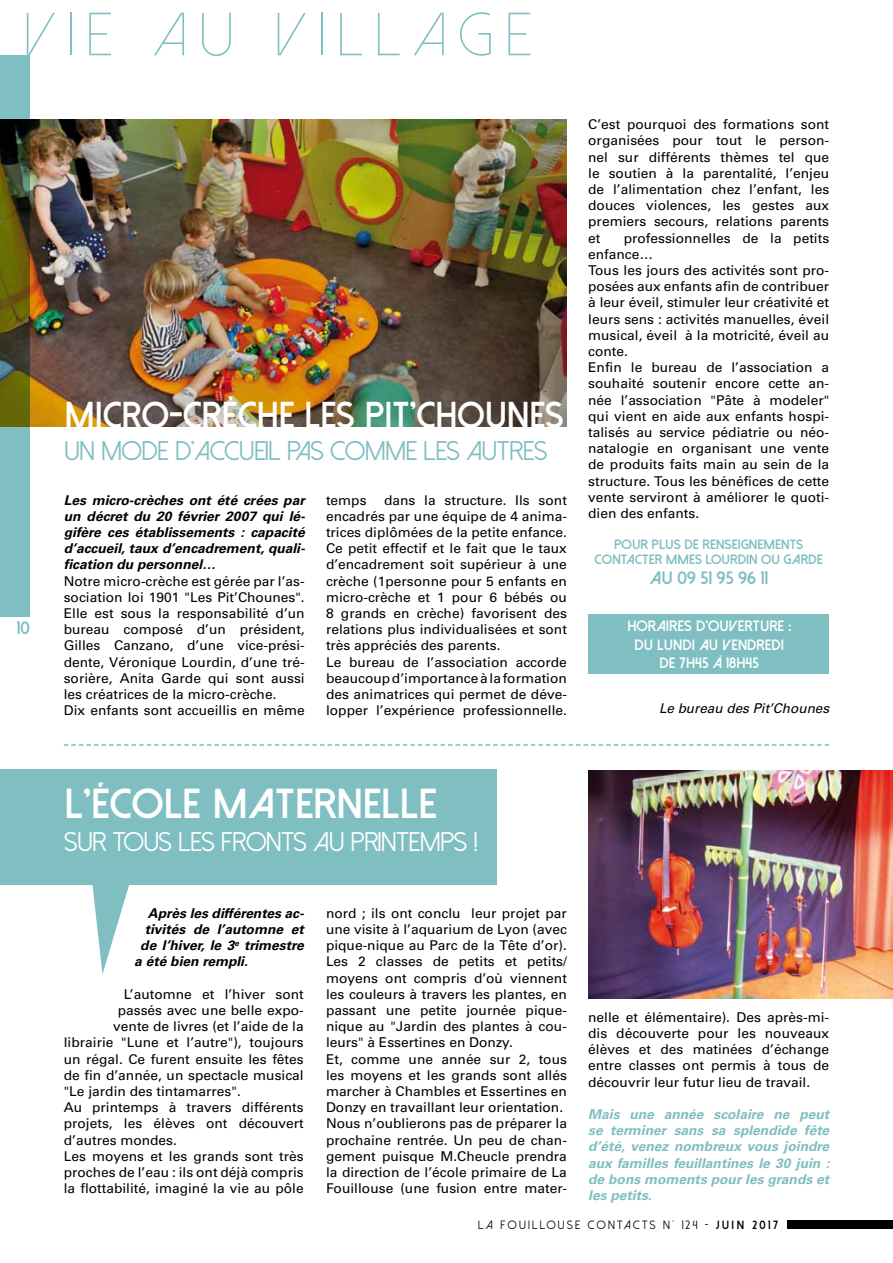
<style>
.page{position:relative;width:893px;height:1263px;background:#fff}
.page>*{position:absolute;margin:0;border:0;box-sizing:border-box;transform-origin:0 0}
.t1{font:300 60.75px "Dolce Vita";letter-spacing:.2em;color:#7fbec1}
.t2{font:800 42px "Dolce Vita";color:#fff}
.t3{font:800 37.5px "Dolce Vita";color:#fff;scale:.96 1}
.t4{font:27px "Dolce Vita";color:#7fbec1}
.t5{font:27px "Dolce Vita";color:#fff}
.t6{font:800 18px "Dolce Vita";color:#7fbec1}
.t7{font:800 15px/18px "Dolce Vita";color:#fff;text-align:center}
.t8{font:13.5px/16.2px "Univers";color:#000}
.t9{font:italic 700 13.5px/16.2px "Univers";color:#000;text-align:justify}
.t10{font:italic 700 13.5px/16.2px "Univers";color:#7fbec1;text-align:justify}
.t11{font:800 13.5px/15px "Dolce Vita";color:#7fbec1;text-align:center}
.t12{font:italic 13.5px "Univers";color:#000}
.t13{font:12px "Dolce Vita";letter-spacing:.2em;color:#000}
.s1{font-weight:800}
</style>
<div class="page">
<div style="left:0;top:55px;width:30px;height:562px;background:#7fbec1"></div>
<div style="left:787px;top:1220px;width:106px;height:9px;background:#000"></div>
<img style="left:588px;top:770px;width:305px;height:229px">
<svg style="left:71px;top:884px;width:101px;height:90px"></svg>
<div style="left:0;top:769px;width:496px;height:115px;background:#7fbec1"></div>
<div style="left:588px;top:614px;width:241px;height:60px;background:#7fbec1"></div>
<svg style="left:64px;top:744px;width:765px;height:2px"></svg>
<img style="left:0;top:119px;width:567px;height:308px">
<h1 class="t1" style="left:23px;top:4px;width:510px">VIE AU VILLAGE</h1>
<h3 class="t6" style="left:17px;top:618px;width:14px">10</h3>
<h3 class="t3" style="left:64px;top:396px;width:522px">MICRO-CRÈCHE LES PIT’CHOUNES</h3>
<h3 class="t4" style="left:64px;top:438px;width:484px">UN MODE D’ACCUEIL PAS COMME LES AUTRES</h3>
<p class="t9" style="left:64px;top:492px;width:243px">Les micro-crèches ont été crées par un décret du 20 février 2007 qui lé&shy;gifère ces établissements : capacité d’accueil, taux d’encadrement, quali&shy;fication du personnel…</p>
<p class="t8" style="left:64px;top:573px;width:242px">Notre micro-crèche est gérée par l’as&shy;sociation loi 1901 "Les Pit’Chounes".<br>Elle est sous la responsabilité d’un bureau composé d’un président, Gilles Canzano, d’une vice-prési&shy;dente, Véronique Lourdin, d’une tré&shy;sorière, Anita Garde qui sont aussi les créatrices de la micro-crèche.<br>Dix enfants sont accueillis en même</p>
<p class="t8" style="left:326px;top:492px;width:242px;text-indent:58px">dans la structure. Ils sont encadrés par une équipe de 4 anima&shy;trices diplômées de la petite enfance.<br>Ce petit effectif et le fait que le taux d’encadrement soit supérieur à une crèche (1personne pour 5 enfants en micro-crèche et 1 pour 6 bébés ou 8 grands en crèche) favorisent des relations plus individualisées et sont très appréciés des parents.<br>Le bureau de l’association accorde beaucoup d’importance à la formation des animatrices qui permet de déve&shy;lopper l’expérience professionnelle.</p>
<p class="t8" style="left:326px;top:492px;width:42px">temps</p>
<p class="t8" style="left:588px;top:116px;width:242px;text-align:justify">C’est pourquoi des formations sont organisées pour tout le person&shy;nel sur différents thèmes tel que le soutien à la parentalité, l’enjeu de l’alimentation chez l’enfant, les douces violences, les gestes aux premiers secours, relations parents et</p>
<p class="t8" style="left:588px;top:230px;width:242px;text-indent:35px">professionnelles de la petits enfance…<br>Tous les jours des activités sont pro&shy;posées aux enfants afin de contribuer à leur éveil, stimuler leur créativité et leurs sens : activités manuelles, éveil musical, éveil à la motricité, éveil au conte.<br>Enfin le bureau de l’association a souhaité soutenir encore cette an&shy;née l’association "Pâte à modeler" qui vient en aide aux enfants hospi&shy;talisés au service pédiatrie ou néo&shy;natalogie en organisant une vente de produits faits main au sein de la structure. Tous les bénéfices de cette vente serviront à améliorer le quoti&shy;dien des enfants.</p>
<p class="t11" style="left:595px;top:537px;width:230px">POUR PLUS DE RENSEIGNEMENTS<br>CONTACTER MMES LOURDIN OU GARDE</p>
<h3 class="t6" style="left:649px;top:568px;width:120px">AU 09 51 95 96 11</h3>
<p class="t7" style="left:627px;top:617px;width:165px">HORAIRES D’OUVERTURE :<br>DU LUNDI AU VENDREDI<br>DE 7H45 À 18H45</p>
<p class="t12" style="left:659px;top:700px;width:172px">Le bureau des Pit’Chounes</p>
<h2 class="t2" style="left:64px;top:782px;width:374px">L’ÉCOLE MATERNELLE</h2>
<h3 class="t5" style="left:64px;top:828px;width:415px">SUR TOUS LES FRONTS AU PRINTEMPS !</h3>
<p class="t9" style="left:148px;top:905px;width:158px">Après les différentes ac-</p>
<p class="t9" style="left:145px;top:921px;width:160px">tivités de l’automne et</p>
<p class="t9" style="left:140px;top:937px;width:165px">de l’hiver, le 3<sup>e</sup> trimestre</p>
<p class="t9" style="left:134px;top:953px;width:115px">a été bien rempli.</p>
<p class="t8" style="left:124px;top:986px;width:182px">L’automne et l’hiver sont</p>
<p class="t8" style="left:118px;top:1002px;width:187px">passés avec une belle expo-</p>
<p class="t8" style="left:113px;top:1018px;width:192px">vente de livres (et l’aide de la</p>
<p class="t8" style="left:64px;top:1034px;width:241px">librairie "Lune et l’autre"), toujours</p>
<p class="t8" style="left:64px;top:1051px;width:241px">un régal. Ce furent ensuite les fêtes</p>
<p class="t8" style="left:64px;top:1067px;width:242px">de fin d’année, un spectacle musical</p>
<p class="t8" style="left:64px;top:1083px;width:179px">"Le jardin des tintamarres".</p>
<p class="t8" style="left:64px;top:1099px;width:241px">Au printemps à travers différents</p>
<p class="t8" style="left:64px;top:1115px;width:242px">projets, les élèves ont découvert</p>
<p class="t8" style="left:64px;top:1132px;width:115px">d’autres mondes.</p>
<p class="t8" style="left:64px;top:1148px;width:242px">Les moyens et les grands sont très</p>
<p class="t8" style="left:64px;top:1164px;width:242px">proches de l’eau : ils ont déjà compris</p>
<p class="t8" style="left:64px;top:1180px;width:241px">la flottabilité, imaginé la vie au pôle</p>
<p class="t8" style="left:326px;top:905px;width:242px">nord ; ils ont conclu leur projet par une visite à l’aquarium de Lyon (avec pique-nique au Parc de la Tête d’or).<br>Les 2 classes de petits et petits/ moyens ont compris d’où viennent les couleurs à travers les plantes, en passant une petite journée pique&shy;nique au "Jardin des plantes à cou&shy;leurs" à Essertines en Donzy.<br>Et, comme une année sur 2, tous les moyens et les grands sont allés marcher à Chambles et Essertines en Donzy en travaillant leur orientation.<br>Nous n’oublierons pas de préparer la prochaine rentrée. Un peu de chan&shy;gement puisque M.Cheucle prendra la direction de l’école primaire de La Fouillouse (une fusion entre mater-</p>
<p class="t8" style="left:588px;top:1009px;width:242px;text-align:justify">nelle et élémentaire). Des après-mi&shy;dis découverte pour les nouveaux élèves et des matinées d’échange entre classes ont permis à tous de découvrir leur futur lieu de travail.</p>
<p class="t10" style="left:588px;top:1106px;width:243px">Mais une année scolaire ne peut se terminer sans sa splendide fête d’été, venez nombreux vous joindre aux familles feuillantines le 30 juin : de bons moments pour les grands et les petits.</p>
<p class="t13" style="left:478px;top:1219px;width:302px">LA FOUILLOUSE CONTACTS N° 124 - <span class="s1">JUIN 2017</span></p>
</div>
